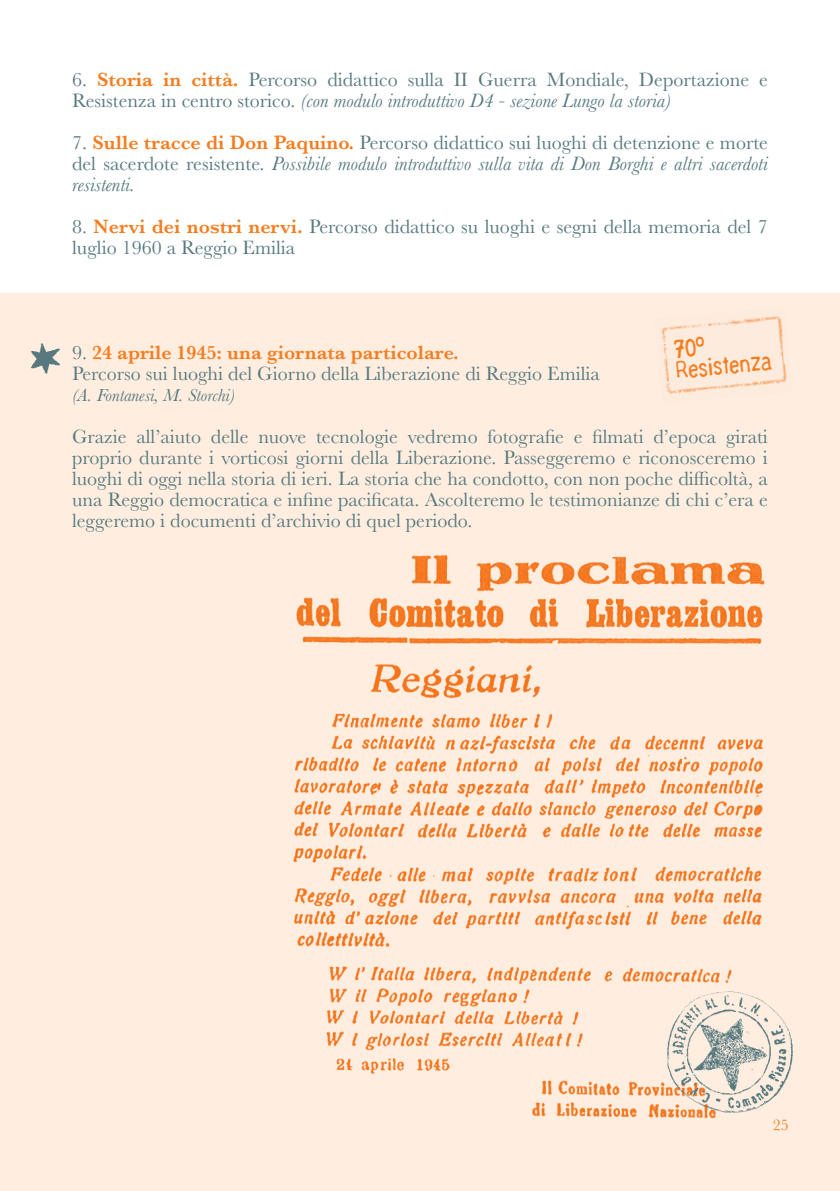
<style>
.page{position:relative;width:840px;height:1191px;background:#fff}
.page>*{position:absolute;margin:0;border:0;box-sizing:border-box;transform-origin:0 0}
.t1{font:24px/20.8px "Chinese Ruler";color:#f57d20}
.t2{font:20px/21px "Baskerville";color:#587a7f}
.t3{font:italic 20px/21px "Baskerville";color:#587a7f;text-align:justify}
.t4{font:italic 18px "Baskerville";color:#587a7f}
.t5{font:16px "Baskerville";color:#f57d20}
.s1{font-weight:600;color:#f57d20}
.s2{font-style:italic}
.s3{font-style:normal}
.s4{font-weight:600;font-style:normal;color:#f57d20}
</style>
<div class="page">
<div style="left:0;top:294px;width:839px;height:897px;background:#ffeee0"></div>
<img style="left:293px;top:554px;width:472px;height:564px">
<img style="left:31px;top:343px;width:29px;height:31px">
<img style="left:656px;top:976px;width:137px;height:143px">
<img style="left:661px;top:316px;width:126px;height:78px">
<p class="t2" style="left:72px;top:69px;width:697px">6. <span class="s1">Storia in città.</span> Percorso didattico sulla II Guerra Mondiale, Deportazione e<br>Resistenza in centro storico. <span class="s2">(con modulo introduttivo D4 - sezione Lungo la storia)</span></p>
<p class="t3" style="left:72px;top:132px;width:697px"><span class="s3">7.</span> <span class="s4">Sulle tracce di Don Paquino.</span> <span class="s3">Percorso didattico sui luoghi di detenzione e morte del sacerdote resistente.</span> Possibile modulo introduttivo sulla vita di Don Borghi e altri sacerdoti resistenti.</p>
<p class="t2" style="left:72px;top:216px;width:697px">8. <span class="s1">Nervi dei nostri nervi.</span> Percorso didattico su luoghi e segni della memoria del 7 luglio 1960 a Reggio Emilia</p>
<p class="t1" style="left:672px;top:339px;width:98px;rotate:-5deg">70°<br>Resistenza</p>
<p class="t2" style="left:72px;top:342px;width:529px">9. <span class="s1">24 aprile 1945: una giornata particolare.<br></span>Percorso sui luoghi del Giorno della Liberazione di Reggio Emilia</p>
<p class="t4" style="left:72px;top:383px;width:165px">(A. Fontanesi, M. Storchi)</p>
<p class="t2" style="left:72px;top:426px;width:697px;text-align:justify">Grazie all’aiuto delle nuove tecnologie vedremo fotografie e filmati d’epoca girati proprio durante i vorticosi giorni della Liberazione. Passeggeremo e riconosceremo i luoghi di oggi nella storia di ieri. La storia che ha condotto, con non poche difficoltà, a una Reggio democratica e infine pacificata. Ascolteremo le testimonianze di chi c’era e leggeremo i documenti d’archivio di quel periodo.</p>
<p class="t5" style="left:772px;top:1114px;width:17px">25</p>
</div>
